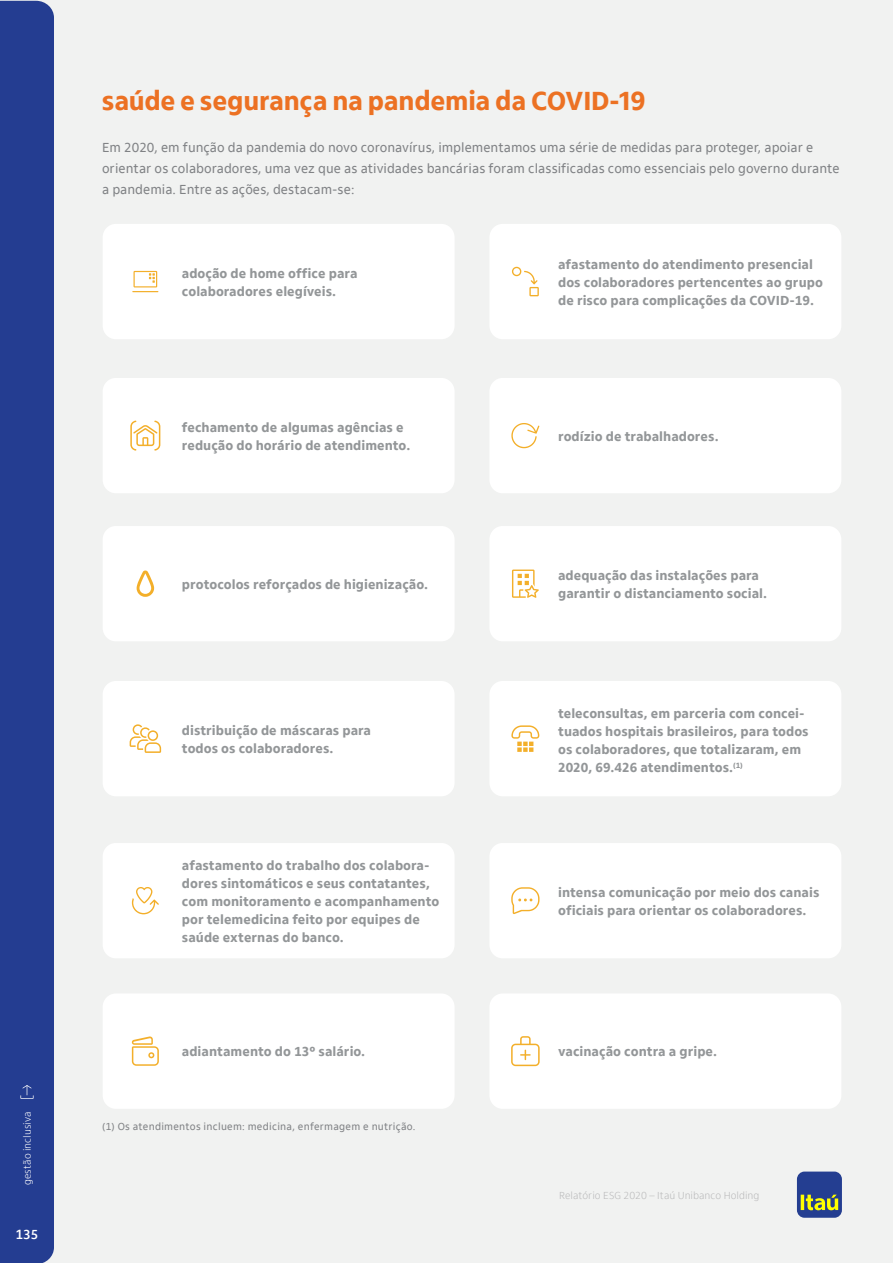
<style>
.page{position:relative;width:893px;height:1263px;background:#f1f2f1}
.page>*{position:absolute;margin:0;border:0;box-sizing:border-box;transform-origin:0 0}
.Tit_1_1{font:800 27px "Itau Display";letter-spacing:.015em;color:#ec7123}
.Tabela_Titulo_Itens{font:800 13.5px/18px "Itau Text";color:#939698}
.Texto_Paragrafo{font:13.5px/21px "Itau Text";color:#808285}
.t1{font:700 13.5px "Itau Text";color:#fff}
.Notas{font:10.5px "Itau Text";letter-spacing:.02em;color:#808285}
.t2{font:300 10.5px "Itau Text";color:#b9b9ba}
.t3{font:300 10.5px "Itau Text";color:#fff}
</style>
<div class="page">
<div style="left:489px;top:224px;width:352px;height:115px;background:#fff;border-radius:13px"></div>
<div style="left:489px;top:378px;width:352px;height:115px;background:#fff;border-radius:13px"></div>
<div style="left:489px;top:526px;width:352px;height:115px;background:#fff;border-radius:13px"></div>
<div style="left:489px;top:681px;width:352px;height:115px;background:#fff;border-radius:13px"></div>
<div style="left:489px;top:843px;width:352px;height:115px;background:#fff;border-radius:13px"></div>
<div style="left:489px;top:993px;width:352px;height:116px;background:#fff;border-radius:13px"></div>
<div style="left:103px;top:224px;width:352px;height:115px;background:#fff;border-radius:13px"></div>
<div style="left:103px;top:378px;width:352px;height:115px;background:#fff;border-radius:13px"></div>
<div style="left:103px;top:526px;width:352px;height:115px;background:#fff;border-radius:13px"></div>
<div style="left:103px;top:681px;width:352px;height:115px;background:#fff;border-radius:13px"></div>
<div style="left:103px;top:843px;width:352px;height:115px;background:#fff;border-radius:13px"></div>
<div style="left:103px;top:993px;width:352px;height:116px;background:#fff;border-radius:13px"></div>
<div style="left:0;top:1px;width:54px;height:1262px;background:#243d91"></div>
<svg style="left:132px;top:271px;width:26px;height:21px"></svg>
<svg style="left:511px;top:725px;width:28px;height:27px"></svg>
<svg style="left:512px;top:267px;width:27px;height:29px"></svg>
<svg style="left:511px;top:423px;width:28px;height:25px"></svg>
<svg style="left:512px;top:569px;width:27px;height:29px"></svg>
<svg style="left:511px;top:887px;width:28px;height:27px"></svg>
<svg style="left:511px;top:1036px;width:29px;height:30px"></svg>
<svg style="left:132px;top:1036px;width:27px;height:30px"></svg>
<svg style="left:130px;top:724px;width:31px;height:29px"></svg>
<svg style="left:132px;top:887px;width:27px;height:27px"></svg>
<svg style="left:130px;top:421px;width:30px;height:30px"></svg>
<svg style="left:137px;top:570px;width:17px;height:27px"></svg>
<svg style="left:20px;top:1085px;width:14px;height:14px"></svg>
<div style="left:797px;top:1171px;width:45px;height:47px;background:#243e91;border-radius:8px"></div>
<svg style="left:801px;top:1195px;width:37px;height:15px"></svg>
<p class="Tit_1_1" style="left:102px;top:86px;width:545px">saúde e segurança na pandemia da COVID-19</p>
<p class="Texto_Paragrafo" style="left:102px;top:137px;width:739px">Em 2020, em função da pandemia do novo coronavírus, implementamos uma série de medidas para proteger, apoiar e orientar os colaboradores, uma vez que as atividades bancárias foram classificadas como essenciais pelo governo durante a pandemia. Entre as ações, destacam-se:</p>
<p class="Tabela_Titulo_Itens" style="left:182px;top:264px;width:177px">adoção de home office para colaboradores elegíveis.</p>
<p class="Tabela_Titulo_Itens" style="left:558px;top:255px;width:266px">afastamento do atendimento presencial dos colaboradores pertencentes ao grupo de risco para complicações da COVID-19.</p>
<p class="Tabela_Titulo_Itens" style="left:182px;top:418px;width:230px">fechamento de algumas agências e redução do horário de atendimento.</p>
<p class="Tabela_Titulo_Itens" style="left:558px;top:427px;width:162px">rodízio de trabalhadores.</p>
<p class="Tabela_Titulo_Itens" style="left:182px;top:575px;width:248px">protocolos reforçados de higienização.</p>
<p class="Tabela_Titulo_Itens" style="left:558px;top:566px;width:210px">adequação das instalações para garantir o distanciamento social.</p>
<p class="Tabela_Titulo_Itens" style="left:182px;top:721px;width:191px">distribuição de máscaras para todos os colaboradores.</p>
<p class="Tabela_Titulo_Itens" style="left:182px;top:856px;width:259px">afastamento do trabalho dos colabora&shy;dores sintomáticos e seus contatantes, com monitoramento e acompanhamento por telemedicina feito por equipes de saúde externas do banco.</p>
<p class="Tabela_Titulo_Itens" style="left:558px;top:705px;width:252px">teleconsultas, em parceria com concei&shy;tuados hospitais brasileiros, para todos os colaboradores, que totalizaram, em 2020, 69.426 atendimentos.<sup>(1)</sup></p>
<p class="Tabela_Titulo_Itens" style="left:558px;top:883px;width:263px">intensa comunicação por meio dos canais oficiais para orientar os colaboradores.</p>
<p class="Tabela_Titulo_Itens" style="left:182px;top:1043px;width:185px">adiantamento do 13º salário.</p>
<p class="Tabela_Titulo_Itens" style="left:558px;top:1043px;width:160px">vacinação contra a gripe.</p>
<p class="t3" style="left:21px;top:1185px;width:75px;rotate:-90deg">gestão inclusiva</p>
<p class="Notas" style="left:102px;top:1121px;width:315px">(1) Os atendimentos incluem: medicina, enfermagem e nutrição.</p>
<p class="t1" style="left:16px;top:1227px;width:24px">135</p>
<p class="t2" style="left:559px;top:1189px;width:202px">Relatório ESG 2020 – Itaú Unibanco Holding</p>
</div>
